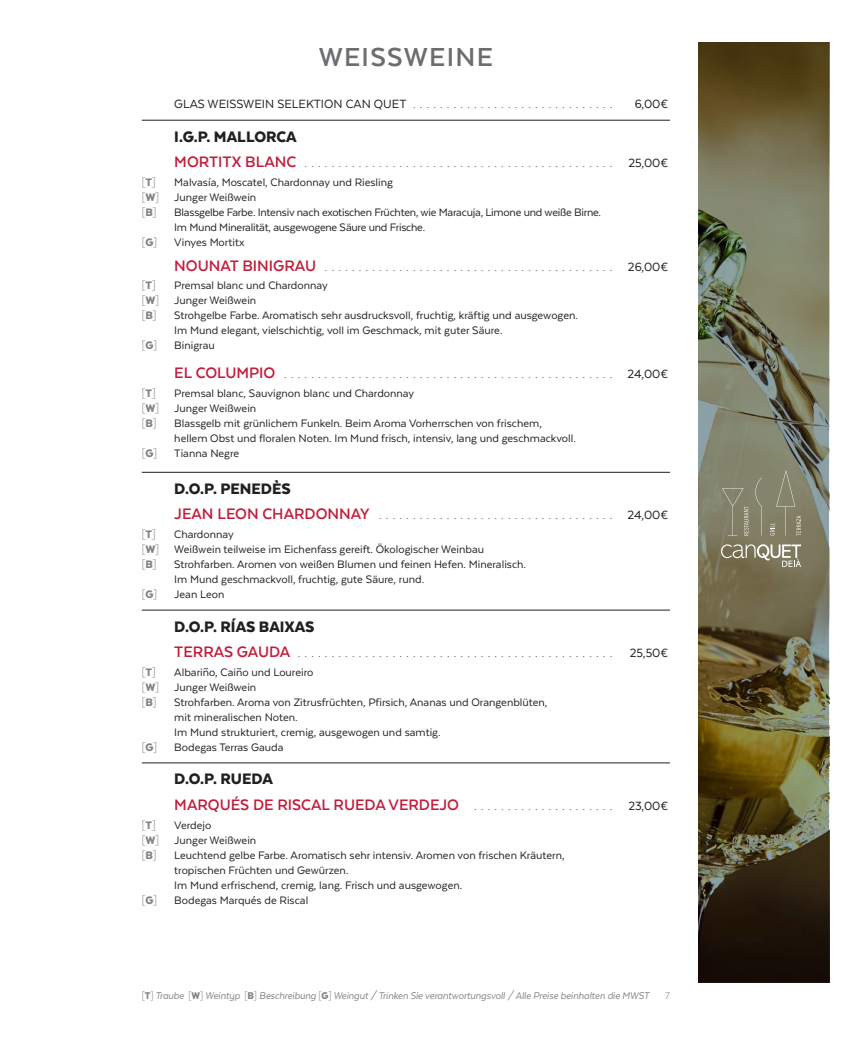
<style>
.page{position:relative;width:865px;height:1053px;background:#fff}
.page>*{position:absolute;margin:0;border:0;box-sizing:border-box;transform-origin:0 0}
.t1{font:700 30px "Texta";letter-spacing:.04em;color:#6c6d70}
.t2{font:900 17.5px "Texta Alt";color:#231f20}
.t3{font:700 17.5px "Texta";color:#c21e3c}
.t4{font:300 13.75px "Texta";color:#231f20}
.t5{font:13.75px "Texta";color:#231f20}
.t6{font:12.5px/15px "Texta";color:#231f20}
.t7{font:12.5px "Texta";letter-spacing:-.02em;color:#231f20}
.t8{font:300 12.5px "Texta";color:#808285}
.t9{font:italic 11.25px "Texta";letter-spacing:-.01em;color:#808285;scale:.96 1}
.t10{font:300 11.25px "Texta";color:#808285}
.s1{font-weight:400}
.s2{font-weight:700;font-size:17.5px;color:#c21e3c}
.s3{font-family:"Texta Alt";font-weight:900}
.s4{font-weight:300;color:#808285}
.s5{font-family:"Texta Alt";font-weight:900;color:#808285}
.s6{font-weight:300;font-size:13.75px;color:#231f20}
.s7{font-weight:400;font-size:13.75px;color:#231f20}
.s8{font-weight:300;font-style:normal}
.s9{font-family:"Texta Alt";font-weight:900;font-style:normal}
</style>
<div class="page">
<hr style="left:142px;top:120px;width:528px;height:1px;background:#231f20">
<hr style="left:142px;top:472px;width:528px;height:1px;background:#231f20">
<hr style="left:142px;top:610px;width:528px;height:1px;background:#231f20">
<hr style="left:142px;top:762px;width:528px;height:1px;background:#231f20">
<img style="left:698px;top:43px;width:131px;height:938px">
<svg style="left:721px;top:544px;width:80px;height:23px;background:#96917b"></svg>
<svg style="left:722px;top:477px;width:39px;height:58px;background:#87856f"></svg>
<svg style="left:770px;top:470px;width:31px;height:65px;background:#898770"></svg>
<p class="t1" style="left:319px;top:41px;width:176px">WEISSWEINE</p>
<p class="t4" style="left:174px;top:97px;width:439px"><span class="s1">GLAS WEISSWEIN SELEKTION CAN QUET</span> ..............................</p>
<p class="t5" style="left:634px;top:97px;width:35px">6,00€</p>
<p class="t2" style="left:174px;top:127px;width:124px">I.G.P. MALLORCA</p>
<p class="t4" style="left:174px;top:156px;width:495px"><span class="s2">MORTITX BLANC</span> .............................................. <span class="s1">25,00€</span></p>
<p class="t8" style="left:142px;top:176px;width:15px">[<span class="s3">T</span>]</p>
<p class="t6" style="left:174px;top:174px;width:220px">Malvasía, Moscatel, Chardonnay und Riesling</p>
<p class="t6" style="left:142px;top:189px;width:116px"><span class="s4">[</span><span class="s5">W</span><span class="s4">]</span> Junger Weißwein</p>
<p class="t8" style="left:142px;top:206px;width:16px">[<span class="s3">B</span>]</p>
<p class="t7" style="left:174px;top:206px;width:428px">Blassgelbe Farbe. Intensiv nach exotischen Früchten, wie Maracuja, Limone und weiße Birne.</p>
<p class="t7" style="left:174px;top:221px;width:252px">Im Mund Mineralität, ausgewogene Säure und Frische.</p>
<p class="t8" style="left:142px;top:236px;width:17px">[<span class="s3">G</span>]</p>
<p class="t6" style="left:174px;top:234px;width:72px">Vinyes Mortitx</p>
<p class="t4" style="left:174px;top:260px;width:495px"><span class="s2">NOUNAT BINIGRAU</span> ........................................... <span class="s1">26,00€</span></p>
<p class="t8" style="left:142px;top:279px;width:15px">[<span class="s3">T</span>]</p>
<p class="t6" style="left:174px;top:278px;width:155px">Premsal blanc und Chardonnay</p>
<p class="t6" style="left:142px;top:293px;width:116px"><span class="s4">[</span><span class="s5">W</span><span class="s4">]</span> Junger Weißwein</p>
<p class="t8" style="left:142px;top:309px;width:16px">[<span class="s3">B</span>]</p>
<p class="t6" style="left:174px;top:308px;width:405px">Strohgelbe Farbe. Aromatisch sehr ausdrucksvoll, fruchtig, kräftig und ausgewogen.</p>
<p class="t6" style="left:174px;top:323px;width:330px">Im Mund elegant, vielschichtig, voll im Geschmack, mit guter Säure.</p>
<p class="t8" style="left:142px;top:339px;width:17px">[<span class="s3">G</span>]</p>
<p class="t6" style="left:174px;top:338px;width:42px">Binigrau</p>
<p class="t4" style="left:174px;top:367px;width:495px"><span class="s2">EL COLUMPIO</span> ................................................. <span class="s1">24,00€</span></p>
<p class="t8" style="left:142px;top:386px;width:15px">[<span class="s3">T</span>]</p>
<p class="t6" style="left:174px;top:385px;width:241px">Premsal blanc, Sauvignon blanc und Chardonnay</p>
<p class="t6" style="left:142px;top:400px;width:116px"><span class="s4">[</span><span class="s5">W</span><span class="s4">]</span> Junger Weißwein</p>
<p class="t8" style="left:142px;top:416px;width:16px">[<span class="s3">B</span>]</p>
<p class="t6" style="left:174px;top:415px;width:369px">Blassgelb mit grünlichem Funkeln. Beim Aroma Vorherrschen von frischem,</p>
<p class="t6" style="left:174px;top:430px;width:403px">hellem Obst und floralen Noten. Im Mund frisch, intensiv, lang und geschmackvoll.</p>
<p class="t8" style="left:142px;top:446px;width:17px">[<span class="s3">G</span>]</p>
<p class="t6" style="left:174px;top:445px;width:66px">Tianna Negre</p>
<p class="t2" style="left:174px;top:479px;width:118px">D.O.P. PENEDÈS</p>
<p class="t4" style="left:174px;top:508px;width:495px"><span class="s2">JEAN LEON CHARDONNAY</span> ................................... <span class="s1">24,00€</span></p>
<p class="t8" style="left:142px;top:527px;width:15px">[<span class="s3">T</span>]</p>
<p class="t6" style="left:174px;top:526px;width:61px">Chardonnay</p>
<p class="t6" style="left:142px;top:541px;width:344px"><span class="s4">[</span><span class="s5">W</span><span class="s4">]</span> Weißwein teilweise im Eichenfass gereift. Ökologischer Weinbau</p>
<p class="t8" style="left:142px;top:557px;width:16px">[<span class="s3">B</span>]</p>
<p class="t6" style="left:174px;top:556px;width:353px">Strohfarben. Aromen von weißen Blumen und feinen Hefen. Mineralisch.</p>
<p class="t6" style="left:174px;top:571px;width:251px">Im Mund geschmackvoll, fruchtig, gute Säure, rund.</p>
<p class="t8" style="left:142px;top:587px;width:17px">[<span class="s3">G</span>]</p>
<p class="t6" style="left:174px;top:586px;width:52px">Jean Leon</p>
<p class="t2" style="left:174px;top:617px;width:142px">D.O.P. RÍAS BAIXAS</p>
<p class="t4" style="left:174px;top:646px;width:439px"><span class="s2">TERRAS GAUDA</span> ...............................................</p>
<p class="t5" style="left:629px;top:646px;width:40px">25,50€</p>
<p class="t8" style="left:142px;top:665px;width:15px">[<span class="s3">T</span>]</p>
<p class="t6" style="left:174px;top:664px;width:140px">Albariño, Caiño und Loureiro</p>
<p class="t6" style="left:142px;top:679px;width:116px"><span class="s4">[</span><span class="s5">W</span><span class="s4">]</span> Junger Weißwein</p>
<p class="t8" style="left:142px;top:695px;width:16px">[<span class="s3">B</span>]</p>
<p class="t6" style="left:174px;top:694px;width:374px">Strohfarben. Aroma von Zitrusfrüchten, Pfirsich, Ananas und Orangenblüten, mit mineralischen Noten.</p>
<p class="t6" style="left:174px;top:724px;width:268px">Im Mund strukturiert, cremig, ausgewogen und samtig.</p>
<p class="t8" style="left:142px;top:740px;width:17px">[<span class="s3">G</span>]</p>
<p class="t6" style="left:174px;top:739px;width:111px">Bodegas Terras Gauda</p>
<p class="t2" style="left:174px;top:769px;width:100px">D.O.P. RUEDA</p>
<p class="t3" style="left:174px;top:795px;width:495px">MARQUÉS DE RISCAL RUEDA VERDEJO <span class="s6">. . . . . . . . . . . . . . . . . . . . .</span> <span class="s7">23,00€</span></p>
<p class="t8" style="left:142px;top:818px;width:15px">[<span class="s3">T</span>]</p>
<p class="t6" style="left:174px;top:817px;width:38px">Verdejo</p>
<p class="t6" style="left:142px;top:832px;width:116px"><span class="s4">[</span><span class="s5">W</span><span class="s4">]</span> Junger Weißwein</p>
<p class="t8" style="left:142px;top:848px;width:16px">[<span class="s3">B</span>]</p>
<p class="t6" style="left:174px;top:847px;width:392px">Leuchtend gelbe Farbe. Aromatisch sehr intensiv. Aromen von frischen Kräutern, tropischen Früchten und Gewürzen.</p>
<p class="t6" style="left:174px;top:877px;width:289px">Im Mund erfrischend, cremig, lang. Frisch und ausgewogen.</p>
<p class="t8" style="left:142px;top:893px;width:17px">[<span class="s3">G</span>]</p>
<p class="t6" style="left:174px;top:892px;width:135px">Bodegas Marqués de Riscal</p>
<p class="t9" style="left:142px;top:989px;width:530px"><span class="s8">[</span><span class="s9">T</span><span class="s8">]</span> Traube <span class="s8">[</span><span class="s9">W</span><span class="s8">]</span> Weintyp <span class="s8">[</span><span class="s9">B</span><span class="s8">]</span> Beschreibung <span class="s8">[</span><span class="s9">G</span><span class="s8">]</span> Weingut / Trinken Sie verantwortungsvoll / Alle Preise beinhalten die MWST</p>
<p class="t10" style="left:665px;top:989px;width:6px">7</p>
</div>
